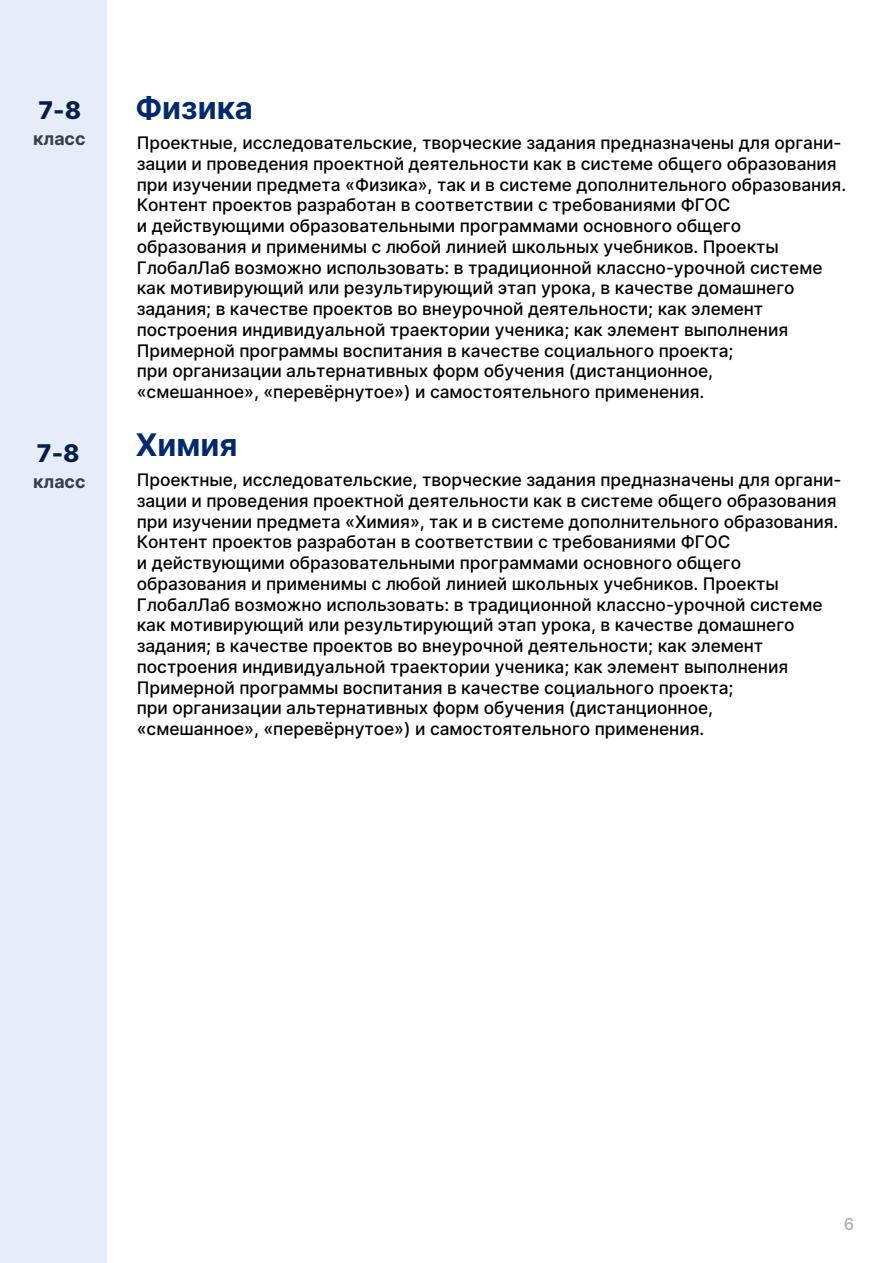
<style>
.page{position:relative;width:893px;height:1263px;background:#fff}
.page>*{position:absolute;margin:0;border:0;box-sizing:border-box;transform-origin:0 0}
.t1{font:700 31.05px "Inter";color:#002a6d}
.t2{font:800 24.45px "Inter";color:#021f49}
.t3{font:700 17.7px "Inter";color:#373e47}
.t4{font:500 17.25px/20.7px "Inter";letter-spacing:-.005em;color:#000}
.t5{font:500 16.5px "Inter";color:#adadad}
</style>
<div class="page">
<div style="left:0;top:0;width:107px;height:1263px;background:#e7ecf9"></div>
<h2 class="t2" style="left:38px;top:93px;width:44px">7-8</h2>
<p class="t3" style="left:33px;top:125px;width:54px">класс</p>
<h2 class="t2" style="left:37px;top:436px;width:44px">7-8</h2>
<p class="t3" style="left:33px;top:468px;width:54px">класс</p>
<h1 class="t1" style="left:135px;top:85px;width:119px">Физика</h1>
<p class="t4" style="left:137px;top:132px;width:711px">Проектные, исследовательские, творческие задания предназначены для органи&shy;зации и проведения проектной деятельности как в системе общего образования при изучении предмета «Физика», так и в системе дополнительного образования.<br>Контент проектов разработан в соответствии с требованиями ФГОС<br>и действующими образовательными программами основного общего образования и применимы с любой линией школьных учебников. Проекты ГлобалЛаб возможно использовать: в традиционной классно-урочной системе как мотивирующий или результирующий этап урока, в качестве домашнего задания; в качестве проектов во внеурочной деятельности; как элемент построения индивидуальной траектории ученика; как элемент выполнения Примерной программы воспитания в качестве социального проекта;<br>при организации альтернативных форм обучения (дистанционное,<br>«смешанное», «перевёрнутое») и самостоятельного применения.</p>
<h1 class="t1" style="left:135px;top:422px;width:104px">Химия</h1>
<p class="t4" style="left:137px;top:469px;width:706px">Проектные, исследовательские, творческие задания предназначены для органи&shy;зации и проведения проектной деятельности как в системе общего образования при изучении предмета «Химия», так и в системе дополнительного образования.<br>Контент проектов разработан в соответствии с требованиями ФГОС<br>и действующими образовательными программами основного общего образования и применимы с любой линией школьных учебников. Проекты ГлобалЛаб возможно использовать: в традиционной классно-урочной системе как мотивирующий или результирующий этап урока, в качестве домашнего задания; в качестве проектов во внеурочной деятельности; как элемент построения индивидуальной траектории ученика; как элемент выполнения Примерной программы воспитания в качестве социального проекта;<br>при организации альтернативных форм обучения (дистанционное,<br>«смешанное», «перевёрнутое») и самостоятельного применения.</p>
<p class="t5" style="left:843px;top:1212px;width:12px">6</p>
</div>
